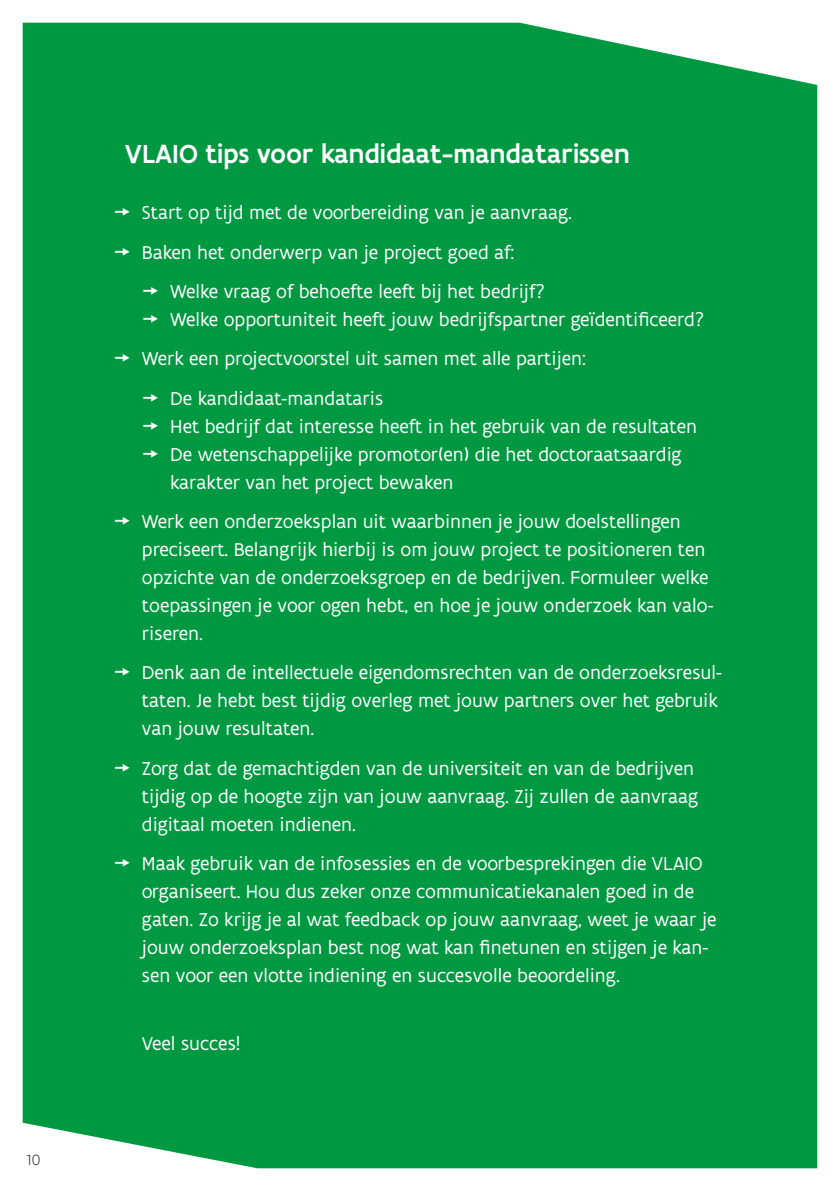
<style>
.page{position:relative;width:840px;height:1191px;background:#fff}
.page>*{position:absolute;margin:0;border:0;box-sizing:border-box;transform-origin:0 0}
.Titel_2{font:500 28px "Flanders Art Sans";color:#fff}
.Opsomming_tips{font:20px/28px "Flanders Art Sans Pro";color:#fff}
.t1{font:300 16px "Flanders Art Sans";color:#373636}
</style>
<div class="page">
<div style="left:23px;top:23px;width:793px;height:1145px;background:#009941"></div>
<div style="left:113px;top:139px;width:527px;height:31px;background:#009941"></div>
<svg style="left:115px;top:208px;width:15px;height:8px"></svg>
<svg style="left:115px;top:247px;width:15px;height:8px"></svg>
<svg style="left:143px;top:287px;width:15px;height:7px"></svg>
<svg style="left:143px;top:315px;width:15px;height:7px"></svg>
<svg style="left:115px;top:354px;width:15px;height:8px"></svg>
<svg style="left:143px;top:393px;width:15px;height:8px"></svg>
<svg style="left:143px;top:421px;width:15px;height:8px"></svg>
<svg style="left:143px;top:449px;width:15px;height:8px"></svg>
<svg style="left:115px;top:517px;width:15px;height:7px"></svg>
<svg style="left:115px;top:668px;width:15px;height:8px"></svg>
<svg style="left:115px;top:763px;width:15px;height:8px"></svg>
<svg style="left:115px;top:859px;width:15px;height:7px"></svg>
<p class="t1" style="left:27px;top:1150px;width:15px">10</p>
<h2 class="Titel_2" style="left:125px;top:136px;width:506px">VLAIO tips voor kandidaat-mandatarissen</h2>
<p class="Opsomming_tips" style="left:142px;top:199px;width:431px">Start op tijd met de voorbereiding van je aanvraag.</p>
<p class="Opsomming_tips" style="left:142px;top:238px;width:374px">Baken het onderwerp van je project goed af:</p>
<p class="Opsomming_tips" style="left:170px;top:278px;width:376px">Welke vraag of behoefte leeft bij het bedrijf?</p>
<p class="Opsomming_tips" style="left:170px;top:306px;width:535px">Welke opportuniteit heeft jouw bedrijfspartner geïdentificeerd?</p>
<p class="Opsomming_tips" style="left:142px;top:345px;width:445px">Werk een projectvoorstel uit samen met alle partijen:</p>
<p class="Opsomming_tips" style="left:170px;top:384px;width:214px">De kandidaat-mandataris</p>
<p class="Opsomming_tips" style="left:170px;top:412px;width:528px">Het bedrijf dat interesse heeft in het gebruik van de resultaten</p>
<p class="Opsomming_tips" style="left:170px;top:440px;width:512px">De wetenschappelijke promotor(en) die het doctoraatsaardig karakter van het project bewaken</p>
<p class="Opsomming_tips" style="left:142px;top:508px;width:573px">Werk een onderzoeksplan uit waarbinnen je jouw doelstellingen preciseert. Belangrijk hierbij is om jouw project te positioneren ten opzichte van de onderzoeksgroep en de bedrijven. Formuleer welke toepassingen je voor ogen hebt, en hoe je jouw onderzoek kan valo&shy;riseren.</p>
<p class="Opsomming_tips" style="left:142px;top:659px;width:581px">Denk aan de intellectuele eigendomsrechten van de onderzoeksresul&shy;taten. Je hebt best tijdig overleg met jouw partners over het gebruik van jouw resultaten.</p>
<p class="Opsomming_tips" style="left:142px;top:754px;width:557px">Zorg dat de gemachtigden van de universiteit en van de bedrijven tijdig op de hoogte zijn van jouw aanvraag. Zij zullen de aanvraag digitaal moeten indienen.</p>
<p class="Opsomming_tips" style="left:142px;top:850px;width:576px">Maak gebruik van de infosessies en de voorbesprekingen die VLAIO organiseert. Hou dus zeker onze communicatiekanalen goed in de gaten. Zo krijg je al wat feedback op jouw aanvraag, weet je waar je jouw onderzoeksplan best nog wat kan finetunen en stijgen je kan&shy;sen voor een vlotte indiening en succesvolle beoordeling.</p>
<p class="Opsomming_tips" style="left:142px;top:1029px;width:100px">Veel succes!</p>
</div>
